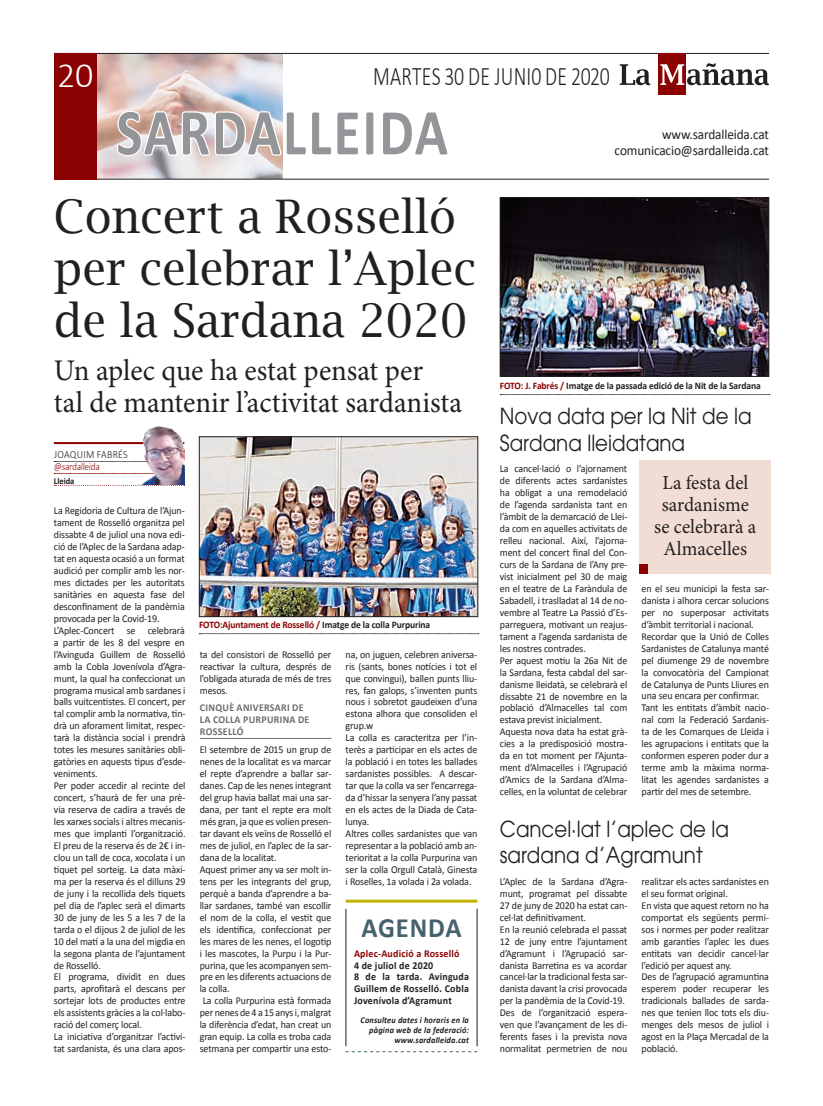
<style>
.page{position:relative;width:823px;height:1106px;background:#fff}
.page>*{position:absolute;margin:0;border:0;box-sizing:border-box;transform-origin:0 0}
.t1{font:700 65.9px "Calibri";letter-spacing:.04em;color:#939598;scale:.83 1}
.t2{font:46px/52px "Lucida Bright";color:#231f20}
.t3{font:300 36px "Calibri";color:#fff}
.t4{font:30px/32px "Minion Pro";color:#231f20;scale:.96 1}
.t5{font:700 28px "Calibri";letter-spacing:.03em;color:#46616e;scale:.95 1}
.t6{font:300 26.8px "Calibri";letter-spacing:.015em;color:#231f20;scale:.74 1}
.t7{font:22px/26.4px "Avant Garde";color:#231f20;scale:.9 1}
.t8{font:20px/22px "Minion Pro";color:#231f20;text-align:center;scale:.96 1}
.t9{font:14px/16px "Calibri";letter-spacing:-.01em;color:#231f20;text-align:right;scale:.95 1}
.t10{font:300 11px "Calibri";letter-spacing:.03em;color:#231f20;scale:.9 1}
.t11{font:10.5px/12px "Calibri";letter-spacing:-.01em;color:#231f20;scale:.95 1}
.t12{font:700 10.5px/11.9px "Calibri";letter-spacing:.02em;color:#231f20;scale:.95 1}
.t13{font:700 10.5px/11.9px "Calibri";letter-spacing:.03em;color:#6c6d70;scale:.95 1}
.t14{font:300 10.5px "Calibri";color:#8b0202;scale:.85 1}
.t15{font:700 10px "Calibri";letter-spacing:-.01em;color:#231f20;scale:.95 1}
.t16{font:700 10px "Calibri";letter-spacing:-.01em;color:#8b0202;scale:.95 1}
.t17{font:italic 700 9px/10px "Calibri";letter-spacing:.02em;color:#231f20;text-align:right;scale:.92 1}
.t18{font:700 9px "Calibri";letter-spacing:-.01em;color:#231f20;scale:.95 1}
.s1{color:#231f20}
.s2{color:#8b0202}
</style>
<div class="page">
<hr style="left:200px;top:738px;width:131px;height:1px;background:#6c6d70">
<hr style="left:54px;top:442px;width:130px;height:2px;background:#8b0202">
<svg style="left:54px;top:461px;width:82px;height:1px"></svg>
<svg style="left:54px;top:473px;width:82px;height:1px"></svg>
<svg style="left:54px;top:485px;width:131px;height:1px"></svg>
<img style="left:136px;top:426px;width:48px;height:59px">
<img style="left:97px;top:54px;width:185px;height:125px">
<hr style="left:54px;top:53px;width:714px;height:1px;background:#231f20">
<hr style="left:54px;top:179px;width:714px;height:1px;background:#231f20">
<svg style="left:115px;top:102px;width:168px;height:56px"></svg>
<div style="left:54px;top:53px;width:43px;height:126px;background:#8b0202"></div>
<div style="left:658px;top:54px;width:27px;height:41px;background:#8b0202"></div>
<svg style="left:660px;top:63px;width:108px;height:22px"></svg>
<svg style="left:619px;top:64px;width:31px;height:21px"></svg>
<svg style="left:199px;top:633px;width:279px;height:1px"></svg>
<img style="left:201px;top:438px;width:275px;height:177px">
<div style="left:199px;top:436px;width:279px;height:181px;border:1px solid #231f20"></div>
<hr style="left:345px;top:899px;width:132px;height:3px;background:#c0b301">
<svg style="left:345px;top:1051px;width:132px;height:1px"></svg>
<hr style="left:345px;top:908px;width:1px;height:138px;background:#231f20">
<hr style="left:476px;top:908px;width:1px;height:138px;background:#231f20">
<svg style="left:500px;top:394px;width:269px;height:1px"></svg>
<img style="left:501px;top:199px;width:265px;height:176px">
<div style="left:499px;top:197px;width:269px;height:180px;border:1px solid #231f20"></div>
<div style="left:639px;top:460px;width:131px;height:113px;background:#f1ddd3"></div>
<div style="left:639px;top:564px;width:8px;height:9px;background:#8b0202"></div>
<p class="t3" style="left:57px;top:53px;width:38px">20</p>
<p class="t6" style="left:373px;top:59px;width:321px">MARTES 30 DE JUNI0 DE 2020</p>
<p class="t1" style="left:116px;top:90px;width:400px">SARDALLEIDA</p>
<p class="t2" style="left:54px;top:191px;width:423px">Concert a Rosselló per celebrar l’Aplec de la Sardana 2020</p>
<p class="t4" style="left:54px;top:354px;width:426px">Un aplec que ha estat pensat per<br>tal de mantenir l’activitat sardanista</p>
<p class="t10" style="left:54px;top:448px;width:83px">JOAQUIM FABRÉS</p>
<p class="t14" style="left:54px;top:460px;width:56px">@sardalleida</p>
<p class="t18" style="left:54px;top:475px;width:23px">Lleida</p>
<p class="t11" style="left:54px;top:505px;width:140px">La Regidoria de Cultura de l’Ajun&shy;tament de Rosselló organitza pel dissabte 4 de juliol una nova edi&shy;ció de l’Aplec de la Sardana adap&shy;tat en aquesta ocasió a un format audició per complir amb les nor&shy;mes dictades per les autoritats sanitàries en aquesta fase del desconfinament de la pandèmia provocada per la Covid-19.<br>L’Aplec-Concert se celebrarà a partir de les 8 del vespre en l’Avinguda Guillem de Rosselló amb la Cobla Jovenívola d’Agra&shy;munt, la qual ha confeccionat un programa musical amb sardanes i balls vuitcentistes. El concert, per tal complir amb la normativa, tin&shy;drà un aforament limitat, respec&shy;tarà la distància social i prendrà totes les mesures sanitàries obli&shy;gatòries en aquests tipus d’esde&shy;veniments.<br>Per poder accedir al recinte del concert, s’haurà de fer una prè&shy;via reserva de cadira a través de les xarxes socials i altres mecanis&shy;mes que implanti l’organització.<br>El preu de la reserva és de 2€ i in&shy;clou un tall de coca, xocolata i un tiquet pel sorteig. La data màxi&shy;ma per la reserva és el dilluns 29 de juny i la recollida dels tiquets pel dia de l’aplec serà el dimarts<br>30 de juny de les 5 a les 7 de la tarda o el dijous 2 de juliol de les<br>10 del matí a la una del migdia en la segona planta de l’ajuntament de Rosselló.<br>El programa, dividit en dues parts, aprofitarà el descans per sortejar lots de productes entre els assistents gràcies a la col·labo&shy;ració del comerç local.<br>La iniciativa d’organitzar l’activi&shy;tat sardanista, és una clara apos-</p>
<p class="t16" style="left:199px;top:618px;width:245px">FOTO:Ajuntament de Rosselló / <span class="s1">Imatge de la colla Purpurina</span></p>
<p class="t11" style="left:200px;top:648px;width:140px;text-align:justify">ta del consistori de Rosselló per reactivar la cultura, després de l’obligada aturada de més de tres mesos.</p>
<p class="t13" style="left:200px;top:702px;width:117px">CINQUÈ ANIVERSARI DE<br>LA COLLA PURPURINA DE<br>ROSSELLÓ</p>
<p class="t11" style="left:200px;top:744px;width:140px">El setembre de 2015 un grup de nenes de la localitat es va marcar el repte d’aprendre a ballar sar&shy;danes. Cap de les nenes integrant del grup havia ballat mai una sar&shy;dana, per tant el repte era molt més gran, ja que es volien presen&shy;tar davant els veïns de Rosselló el mes de juliol, en l’aplec de la sar&shy;dana de la localitat.<br>Aquest primer any va ser molt in&shy;tens per les integrants del grup, perquè a banda d’aprendre a ba&shy;llar sardanes, també van escollir el nom de la colla, el vestit que els identifica, confeccionat per les mares de les nenes, el logotip i les mascotes, la Purpu i la Pur&shy;purina, que les acompanyen sem&shy;pre en les diferents actuacions de la colla.<br>La colla Purpurina està formada per nenes de 4 a 15 anys i, malgrat la diferència d’edat, han creat un gran equip. La colla es troba cada setmana per compartir una esto-</p>
<p class="t11" style="left:345px;top:648px;width:140px">na, on juguen, celebren aniversa&shy;ris (sants, bones notícies i tot el que convingui), ballen punts lliu&shy;res, fan galops, s’inventen punts nous i sobretot gaudeixen d’una estona alhora que consoliden el grup.w<br>La colla es caracteritza per l’in&shy;terès a participar en els actes de la població i en totes les ballades sardanistes possibles. A descar&shy;tar que la colla va ser l’encarrega&shy;da d’hissar la senyera l’any passat en els actes de la Diada de Cata&shy;lunya.<br>Altres colles sardanistes que van representar a la població amb an&shy;terioritat a la colla Purpurina van ser la colla Orgull Català, Ginesta i Roselles, 1a volada i 2a volada.</p>
<p class="t5" style="left:361px;top:909px;width:107px">AGENDA</p>
<p class="t12" style="left:354px;top:947px;width:122px"><span class="s2">Aplec-Audició a Rosselló<br></span>4 de juliol de 2020<br>8 de la tarda. Avinguda<br>Guillem de Rosselló. Cobla<br>Jovenívola d’Agramunt</p>
<p class="t17" style="left:360px;top:1015px;width:119px">Consulteu dates i horaris en la pàgina web de la federació: www.sardalleida.cat</p>
<p class="t9" style="left:614px;top:126px;width:164px">www.sardalleida.cat comunicacio@sardalleida.cat</p>
<p class="t15" style="left:499px;top:379px;width:276px"><span class="s2">FOTO: J. Fabrés /</span> Imatge de la passada edició de la Nit de la Sardana</p>
<p class="t7" style="left:499px;top:403px;width:281px">Nova data per la Nit de la<br>Sardana lleidatana</p>
<p class="t11" style="left:499px;top:463px;width:136px">La cancel·lació o l’ajornament de diferents actes sardanistes ha obligat a una remodelació de l’agenda sardanista tant en l’àmbit de la demarcació de Llei&shy;da com en aquelles activitats de relleu nacional. Així, l’ajorna&shy;ment del concert final del Con&shy;curs de la Sardana de l’Any pre&shy;vist inicialment pel 30 de maig en el teatre de La Faràndula de<br>Sabadell, i traslladat al 14 de no&shy;vembre al Teatre La Passió d’Es&shy;parreguera, motivant un reajus&shy;tament a l’agenda sardanista de les nostres contrades.<br>Per aquest motiu la 26a Nit de la Sardana, festa cabdal del sar&shy;danisme lleidatà, se celebrarà el dissabte 21 de novembre en la població d’Almacelles tal com estava previst inicialment.<br>Aquesta nova data ha estat grà&shy;cies a la predisposició mostra&shy;da en tot moment per l’Ajunta&shy;ment d’Almacelles i l’Agrupació d’Amics de la Sardana d’Alma&shy;celles, en la voluntat de celebrar</p>
<p class="t8" style="left:653px;top:472px;width:108px">La festa del sardanisme se celebrarà a<br>Almacelles</p>
<p class="t11" style="left:641px;top:582px;width:136px">en el seu municipi la festa sar&shy;danista i alhora cercar solucions per no superposar activitats d’àmbit territorial i nacional.<br>Recordar que la Unió de Colles<br>Sardanistes de Catalunya manté pel diumenge 29 de novembre la convocatòria del Campionat de Catalunya de Punts Lliures en una seu encara per confirmar.<br>Tant les entitats d’àmbit nacio&shy;nal com la Federació Sardanis&shy;ta de les Comarques de Lleida i les agrupacions i entitats que la conformen esperen poder dur a terme amb la màxima norma&shy;litat les agendes sardanistes a partir del mes de setembre.</p>
<p class="t7" style="left:499px;top:815px;width:256px">Cancel·lat l’aplec de la sardana d’Agramunt</p>
<p class="t11" style="left:499px;top:875px;width:136px">L’Aplec de la Sardana d’Agra&shy;munt, programat pel dissabte<br>27 de juny de 2020 ha estat can&shy;cel·lat definitivament.<br>En la reunió celebrada el passat<br>12 de juny entre l’ajuntament d’Agramunt i l’Agrupació sar&shy;danista Barretina es va acordar cancel·lar la tradicional festa sar&shy;danista davant la crisi provocada per la pandèmia de la Covid-19.<br>Des de l’organització espera&shy;ven que l’avançament de les di&shy;ferents fases i la prevista nova normalitat permetrien de nou</p>
<p class="t11" style="left:641px;top:875px;width:136px">realitzar els actes sardanistes en el seu format original.<br>En vista que aquest retorn no ha comportat els següents permi&shy;sos i normes per poder realitzar amb garanties l’aplec les dues entitats van decidir cancel·lar l’edició per aquest any.<br>Des de l’agrupació agramuntina esperem poder recuperar les tradicionals ballades de sarda&shy;nes que tenien lloc tots els diu&shy;menges dels mesos de juliol i agost en la Plaça Mercadal de la població.</p>
</div>
